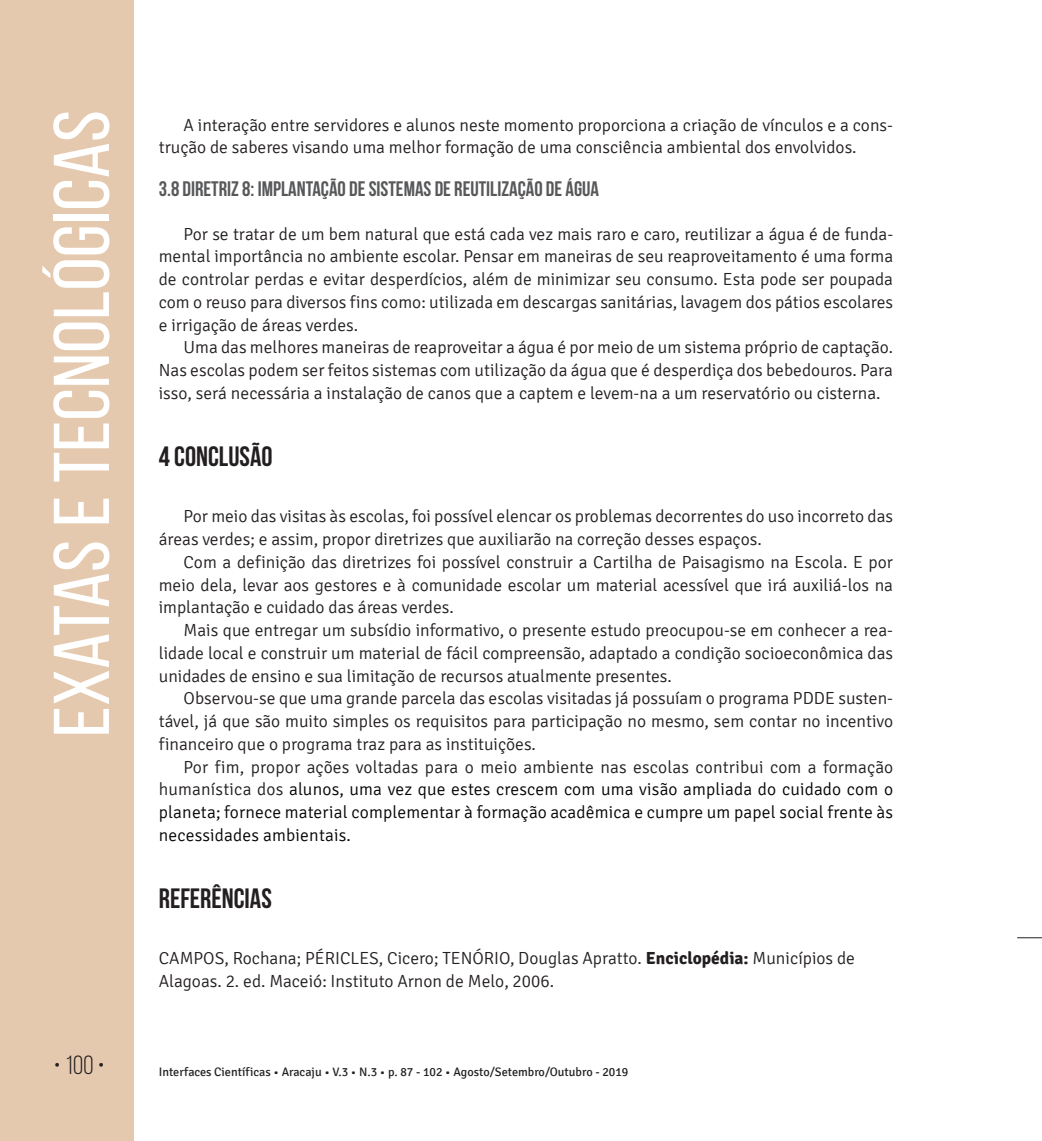
<style>
.page{position:relative;width:1042px;height:1141px;background:#fff}
.page>*{position:absolute;margin:0;border:0;box-sizing:border-box;transform-origin:0 0}
.t1{font:78.75px "Bebas Neue";color:#fff;scale:1.09 1}
.t2{font:700 28px "Bebas Neue";color:#231f20}
.t3{font:26.25px "Bebas Neue";color:#231f20}
.t4{font:700 21px "Bebas Neue";color:#57585a}
.t5{font:300 17.5px/22.8px "Signika";color:#231f20;text-align:justify}
.t6{font:300 17.5px/22.8px "Signika";letter-spacing:.01em;color:#040503;text-align:justify}
.t7{font:12.25px "Signika";color:#231f20}
.s1{color:#231f20}
.s2{font-weight:700}
</style>
<div class="page">
<div style="left:0;top:0;width:134px;height:1141px;background:#e5c9af"></div>
<svg style="left:1017px;top:937px;width:25px;height:1px"></svg>
<h1 class="t1" style="left:39px;top:737px;width:577px;rotate:-90deg">Exatas e tecnológicas</h1>
<p class="t5" style="left:159px;top:114px;width:736px;text-indent:25px">A interação entre servidores e alunos neste momento proporciona a criação de vínculos e a cons&shy;trução de saberes visando uma melhor formação de uma consciência ambiental dos envolvidos.</p>
<p class="t4" style="left:159px;top:177px;width:442px">3.8 DIRETRIZ 8: IMPLANTAÇÃO DE SISTEMAS DE REUTILIZAÇÃO DE ÁGUA</p>
<p class="t5" style="left:159px;top:223px;width:736px;text-indent:25px">Por se tratar de um bem natural que está cada vez mais raro e caro, reutilizar a água é de funda&shy;mental importância no ambiente escolar. Pensar em maneiras de seu reaproveitamento é uma forma de controlar perdas e evitar desperdícios, além de minimizar seu consumo. Esta pode ser poupada com o reuso para diversos fins como: utilizada em descargas sanitárias, lavagem dos pátios escolares e irrigação de áreas verdes.</p>
<p class="t5" style="left:159px;top:336px;width:736px;text-indent:25px">Uma das melhores maneiras de reaproveitar a água é por meio de um sistema próprio de captação.<br>Nas escolas podem ser feitos sistemas com utilização da água que é desperdiça dos bebedouros. Para isso, será necessária a instalação de canos que a captem e levem-na a um reservatório ou cisterna.</p>
<h2 class="t2" style="left:159px;top:441px;width:115px">4 CONCLUSÃO</h2>
<p class="t5" style="left:159px;top:505px;width:736px;text-indent:25px">Por meio das visitas às escolas, foi possível elencar os problemas decorrentes do uso incorreto das áreas verdes; e assim, propor diretrizes que auxiliarão na correção desses espaços.</p>
<p class="t5" style="left:159px;top:551px;width:736px;text-indent:25px">Com a definição das diretrizes foi possível construir a Cartilha de Paisagismo na Escola. E por meio dela, levar aos gestores e à comunidade escolar um material acessível que irá auxiliá-los na implantação e cuidado das áreas verdes.</p>
<p class="t5" style="left:159px;top:619px;width:736px;text-indent:25px">Mais que entregar um subsídio informativo, o presente estudo preocupou-se em conhecer a rea&shy;lidade local e construir um material de fácil compreensão, adaptado a condição socioeconômica das unidades de ensino e sua limitação de recursos atualmente presentes.</p>
<p class="t5" style="left:159px;top:687px;width:736px;text-indent:25px">Observou-se que uma grande parcela das escolas visitadas já possuíam o programa PDDE susten&shy;tável, já que são muito simples os requisitos para participação no mesmo, sem contar no incentivo financeiro que o programa traz para as instituições.</p>
<p class="t6" style="left:159px;top:756px;width:736px;text-indent:25px"><span class="s1">Por fim, propor ações voltadas para o meio ambiente nas escolas contribui com a formação humanística dos</span> alunos, uma vez que estes crescem com uma visão ampliada do cuidado com o planeta; fornece material complementar à formação acadêmica e cumpre um papel social frente às necessidades ambientais.</p>
<h2 class="t2" style="left:159px;top:883px;width:115px">REFERÊNCIAS</h2>
<p class="t5" style="left:159px;top:947px;width:698px">CAMPOS, Rochana; PÉRICLES, Cicero; TENÓRIO, Douglas Apratto. <span class="s2">Enciclopédia:</span> Municípios de<br>Alagoas. 2. ed. Maceió: Instituto Arnon de Melo, 2006.</p>
<h3 class="t3" style="left:54px;top:1051px;width:52px">• 100 •</h3>
<p class="t7" style="left:159px;top:1065px;width:471px">Interfaces Científicas • Aracaju • V.3 • N.3 • p. 87 - 102 • Agosto/Setembro/Outubro - 2019</p>
</div>
